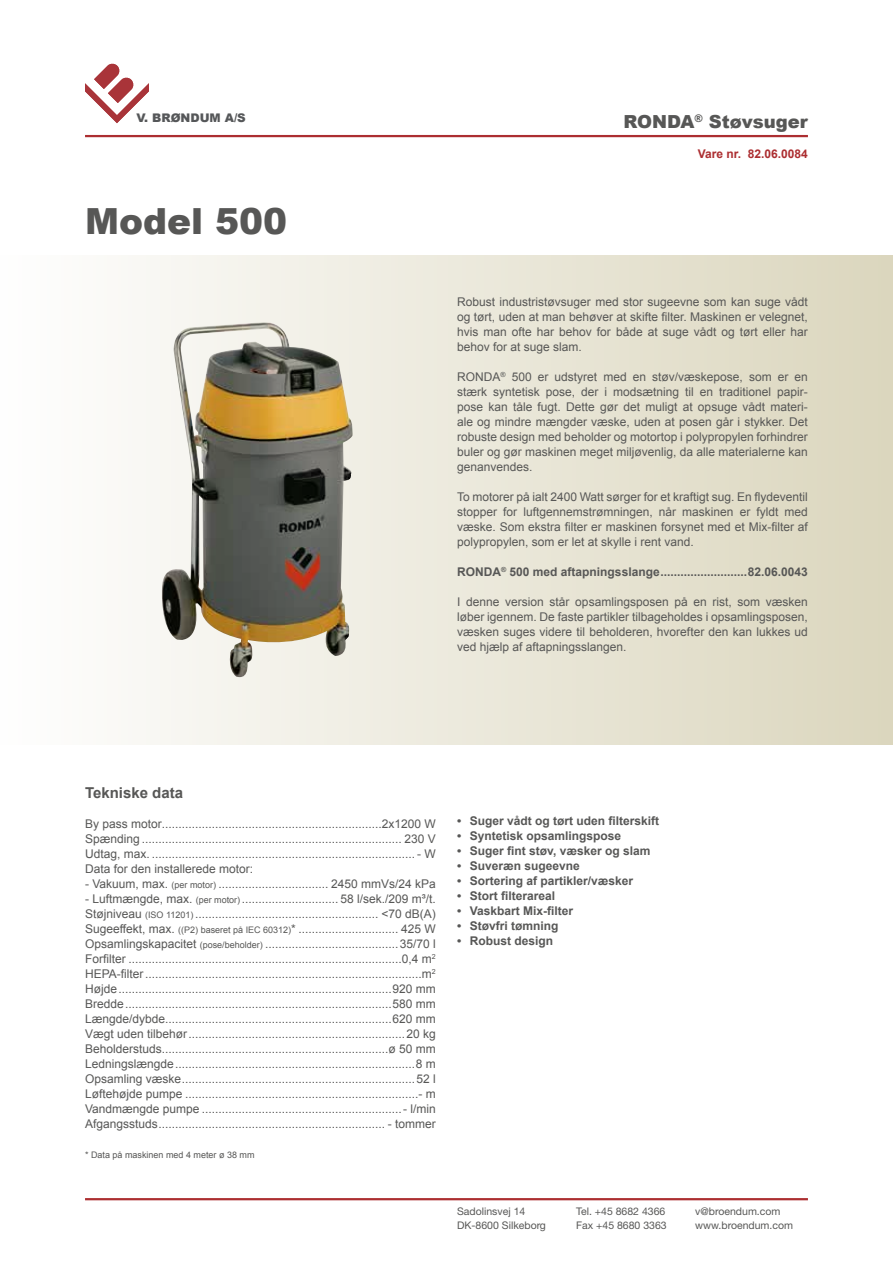
<style>
.page{position:relative;width:893px;height:1263px;background:#fff}
.page>*{position:absolute;margin:0;border:0;box-sizing:border-box;transform-origin:0 0}
.t1{font:900 36px "Arial";color:#575756}
.t2{font:900 18px "Arial";color:#575756}
.t3{font:700 15px "Arial";color:#575756}
.t4{font:12px/15px "Arial";color:#575756;text-align:justify}
.t5{font:700 12px "Arial";color:#575756}
.t6{font:700 12px "Arial";color:#ac2e31}
.t7{font:900 11.85px "Arial";color:#555759}
.t8{font:10.5px "Helvetica Neue LT Std";color:#575756}
.t9{font:9px "Arial";color:#575756}
.s1{font-size:9px}
</style>
<div class="page">
<hr style="left:85px;top:135px;width:723px;height:2px;background:#ac2e31">
<hr style="left:85px;top:1198px;width:723px;height:2px;background:#ac2e31">
<svg style="left:85px;top:64px;width:64px;height:59px"></svg>
<div style="left:0;top:255px;width:893px;height:489px;background:linear-gradient(to right,#fefefe,#dbd6bd)"></div>
<img style="left:160px;top:322px;width:194px;height:360px">
<p class="t7" style="left:137px;top:109px;width:111px">V. BRØNDUM A/S</p>
<h1 class="t1" style="left:85px;top:195px;width:204px">Model 500</h1>
<h2 class="t2" style="left:624px;top:108px;width:186px">RONDA<sup>®</sup> Støvsuger</h2>
<p class="t6" style="left:698px;top:145px;width:112px">Vare nr. 82.06.0084</p>
<p class="t4" style="left:457px;top:295px;width:352px">Robust industristøvsuger med stor sugeevne som kan suge vådt og tørt, uden at man behøver at skifte filter. Maskinen er velegnet, hvis man ofte har behov for både at suge vådt og tørt eller har behov for at suge slam.</p>
<p class="t4" style="left:457px;top:370px;width:352px">RONDA<sup>®</sup> 500 er udstyret med en støv/væskepose, som er en stærk syntetisk pose, der i modsætning til en traditionel papir&shy;pose kan tåle fugt. Dette gør det muligt at opsuge vådt materi&shy;ale og mindre mængder væske, uden at posen går i stykker. Det robuste design med beholder og motortop i polypropylen forhindrer buler og gør maskinen meget miljøvenlig, da alle materialerne kan genanvendes.</p>
<p class="t4" style="left:457px;top:490px;width:352px">To motorer på ialt 2400 Watt sørger for et kraftigt sug. En flydeventil stopper for luftgennemstrømningen, når maskinen er fyldt med væske. Som ekstra filter er maskinen forsynet med et Mix-filter af polypropylen, som er let at skylle i rent vand.</p>
<p class="t5" style="left:457px;top:564px;width:352px">RONDA<sup>®</sup> 500 med aftapningsslange..........................82.06.0043</p>
<p class="t4" style="left:457px;top:595px;width:352px">I denne version står opsamlingsposen på en rist, som væsken løber igennem. De faste partikler tilbageholdes i opsamlingsposen, væsken suges videre til beholderen, hvorefter den kan lukkes ud ved hjælp af aftapningsslangen.</p>
<p class="t3" style="left:85px;top:782px;width:100px">Tekniske data</p>
<p class="t4" style="left:85px;top:816px;width:352px">By pass motor..................................................................2x1200 W Spænding .............................................................................. 230 V Udtag, max. ............................................................................... - W Data for den installerede motor:</p>
<p class="t4" style="left:85px;top:876px;width:352px">- Vakuum, max. <span class="s1">(per motor)</span> ................................. 2450 mmVs/24 kPa</p>
<p class="t4" style="left:85px;top:891px;width:352px">- Luftmængde, max. <span class="s1">(per motor)</span> ............................. 58 l/sek./209 m³/t.<br>Støjniveau <span class="s1">(ISO 11201)</span> ....................................................... &lt;70 dB(A)<br>Sugeeffekt, max. <span class="s1">((P2) baseret på IEC 60312)</span>* .............................. 425 W Opsamlingskapacitet <span class="s1">(pose/beholder)</span> ........................................35/70 l Forfilter ..................................................................................0,4 m<sup>2<br></sup>HEPA-filter...................................................................................m<sup>2<br></sup>Højde..................................................................................920 mm Bredde................................................................................580 mm Længde/dybde....................................................................620 mm Vægt uden tilbehør.................................................................20 kg Beholderstuds....................................................................ø 50 mm Ledningslængde........................................................................8 m Opsamling væske......................................................................52 l Løftehøjde pumpe ......................................................................- m Vandmængde pumpe ............................................................- l/min Afgangsstuds.................................................................... - tommer</p>
<p class="t9" style="left:85px;top:1148px;width:171px">* Data på maskinen med 4 meter ø 38 mm</p>
<p class="t5" style="left:457px;top:813px;width:204px">• Suger vådt og tørt uden filterskift</p>
<p class="t5" style="left:457px;top:828px;width:166px">• Syntetisk opsamlingspose</p>
<p class="t5" style="left:457px;top:843px;width:195px">• Suger fint støv, væsker og slam</p>
<p class="t5" style="left:457px;top:858px;width:124px">• Suveræn sugeevne</p>
<p class="t5" style="left:457px;top:873px;width:178px">• Sortering af partikler/væsker</p>
<p class="t5" style="left:457px;top:888px;width:100px">• Stort filterareal</p>
<p class="t5" style="left:457px;top:903px;width:118px">• Vaskbart Mix-filter</p>
<p class="t5" style="left:457px;top:918px;width:103px">• Støvfri tømning</p>
<p class="t5" style="left:457px;top:933px;width:98px">• Robust design</p>
<p class="t8" style="left:457px;top:1205px;width:70px">Sadolinsvej 14</p>
<p class="t8" style="left:576px;top:1205px;width:91px">Tel. +45 8682 4366</p>
<p class="t8" style="left:695px;top:1205px;width:87px">v@broendum.com</p>
<p class="t8" style="left:457px;top:1219px;width:90px">DK-8600 Silkeborg</p>
<p class="t8" style="left:576px;top:1219px;width:92px">Fax +45 8680 3363</p>
<p class="t8" style="left:695px;top:1219px;width:99px">www.broendum.com</p>
</div>
